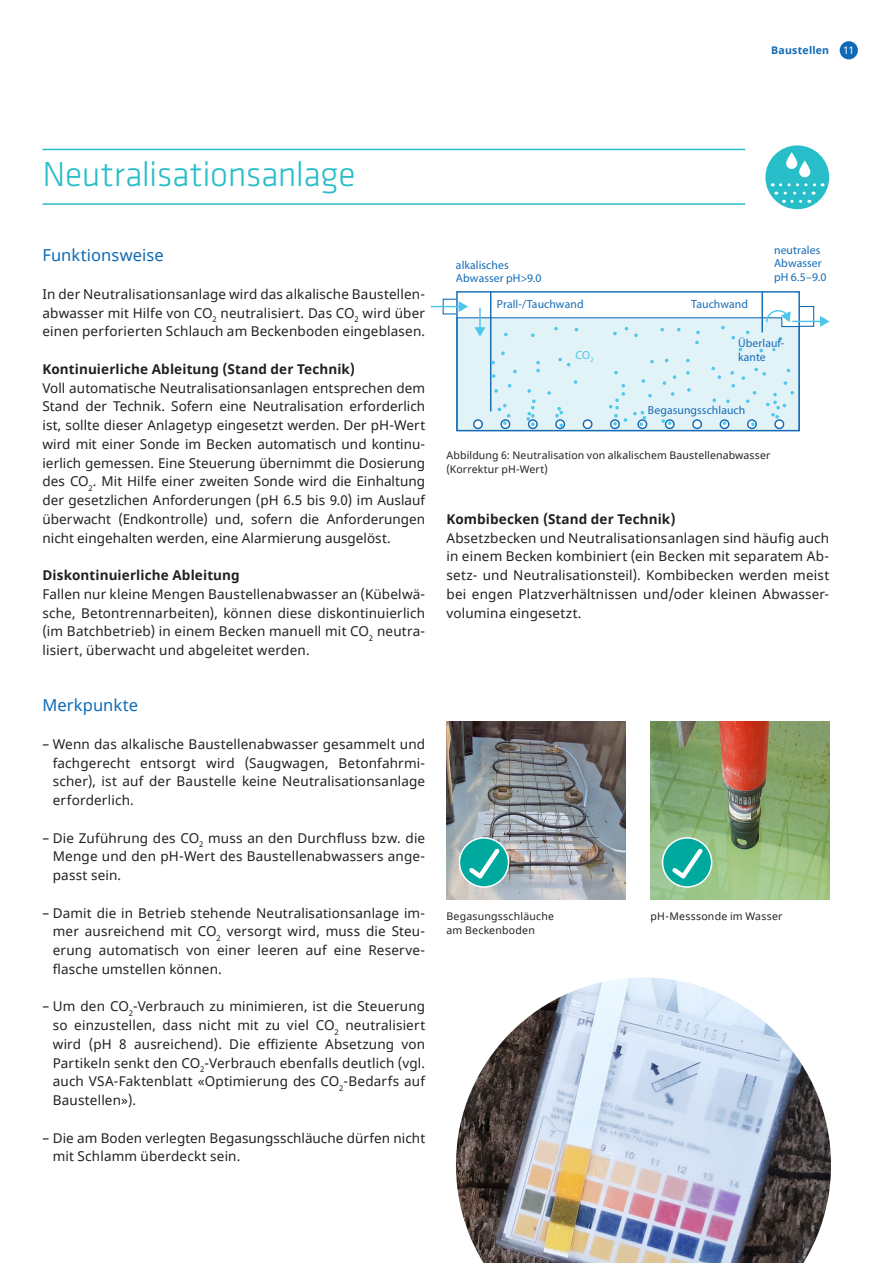
<style>
.page{position:relative;width:893px;height:1263px;background:#fff}
.page>*{position:absolute;margin:0;border:0;box-sizing:border-box;transform-origin:0 0}
.Seitentitel_01_Cyan{font:300 36px "Klavika Basic";letter-spacing:-.015em;color:#28bec9}
.Zwischentitel_03_Blau{font:16.5px "Noto Sans";color:#0e6ab5}
.Lauftext_04{font:16.5px "Noto Sans";letter-spacing:.005em;color:#0e6ab5}
.Lauftext_04-2{font:13.5px/18.8px "Noto Sans";letter-spacing:.01em;color:#231f20;text-align:justify}
.Lauftext_Titel_04{font:700 13.5px "Noto Sans";letter-spacing:.01em;color:#231f20}
.t1{font:11.7px/13.2px "Noto Sans";letter-spacing:.005em;color:#156cb6}
.t2{font:11.7px "Noto Sans";color:#4cc7eb}
.Legende_linksbündig{font:10.5px/14.2px "Noto Sans";letter-spacing:.015em;color:#231f20}
.t3{font:700 10.5px "Noto Sans";letter-spacing:.025em;color:#0e6ab5}
.t4{font:10.5px "Noto Sans";color:#fff}
</style>
<div class="page">
<div style="left:840px;top:41px;width:18px;height:18px;background:#0e6ab5;border-radius:50%"></div>
<div style="left:799px;top:306px;width:15px;height:20px;border:1px solid #0160ae"></div>
<hr style="left:490px;top:292px;width:1px;height:119px;background:#156cb6">
<hr style="left:761px;top:292px;width:2px;height:40px;background:#156cb6">
<hr style="left:792px;top:321px;width:30px;height:1px;background:#4cc7eb">
<svg style="left:820px;top:316px;width:9px;height:11px"></svg>
<svg style="left:431px;top:301px;width:368px;height:130px"></svg>
<img style="left:446px;top:721px;width:179px;height:179px">
<svg style="left:459px;top:837px;width:50px;height:51px;background:#51bab3"></svg>
<img style="left:651px;top:721px;width:178px;height:179px">
<svg style="left:662px;top:837px;width:50px;height:51px;background:#4cbda9"></svg>
<hr style="left:43px;top:149px;width:702px;height:1px;background:#28bec9">
<hr style="left:43px;top:203px;width:702px;height:2px;background:#28bec9">
<div style="left:765px;top:145px;width:64px;height:64px;background:#28bec9;border-radius:50%"></div>
<svg style="left:780px;top:183px;width:43px;height:3px"></svg>
<svg style="left:783px;top:192px;width:31px;height:11px"></svg>
<svg style="left:786px;top:152px;width:11px;height:17px"></svg>
<svg style="left:799px;top:161px;width:11px;height:16px"></svg>
<img style="left:456px;top:977px;width:375px;height:286px">
<p class="t3" style="left:771px;top:43px;width:59px">Baustellen</p>
<p class="t4" style="left:843px;top:43px;width:13px">11</p>
<p class="Seitentitel_01_Cyan" style="left:43px;top:153px;width:315px">Neutralisationsanlage</p>
<p class="Zwischentitel_03_Blau" style="left:43px;top:244px;width:123px">Funktionsweise</p>
<p class="Lauftext_04-2" style="left:43px;top:285px;width:384px">In der Neutralisationsanlage wird das alkalische Baustellen&shy;abwasser mit Hilfe von CO<sub>2</sub> neutralisiert. Das CO<sub>2</sub> wird über einen perforierten Schlauch am Beckenboden eingeblasen.</p>
<p class="Lauftext_Titel_04" style="left:43px;top:359px;width:314px">Kontinuierliche Ableitung (Stand der Technik)</p>
<p class="Lauftext_04-2" style="left:43px;top:379px;width:384px">Voll automatische Neutralisationsanlagen entsprechen dem Stand der Technik. Sofern eine Neutralisation erforderlich ist, sollte dieser Anlagetyp eingesetzt werden. Der pH-Wert wird mit einer Sonde im Becken automatisch und kontinu&shy;ierlich gemessen. Eine Steuerung übernimmt die Dosierung des CO<sub>2</sub>. Mit Hilfe einer zweiten Sonde wird die Einhaltung der gesetzlichen Anforderungen (pH 6.5 bis 9.0) im Auslauf überwacht (Endkontrolle) und, sofern die Anforderungen nicht eingehalten werden, eine Alarmierung ausgelöst.</p>
<p class="Lauftext_Titel_04" style="left:43px;top:566px;width:199px">Diskontinuierliche Ableitung</p>
<p class="Lauftext_04-2" style="left:43px;top:585px;width:384px">Fallen nur kleine Mengen Baustellenabwasser an (Kübelwä&shy;sche, Betontrennarbeiten), können diese diskontinuierlich (im Batchbetrieb) in einem Becken manuell mit CO<sub>2</sub> neutra&shy;lisiert, überwacht und abgeleitet werden.</p>
<p class="Lauftext_04" style="left:43px;top:694px;width:97px">Merkpunkte</p>
<p class="Lauftext_04-2" style="left:53px;top:735px;width:374px;text-indent:-10px">– Wenn das alkalische Baustellenabwasser gesammelt und fachgerecht entsorgt wird (Saugwagen, Betonfahrmi&shy;scher), ist auf der Baustelle keine Neutralisationsanlage erforderlich.</p>
<p class="Lauftext_04-2" style="left:53px;top:829px;width:374px;text-indent:-10px">– Die Zuführung des CO<sub>2</sub> muss an den Durchfluss bzw. die Menge und den pH-Wert des Baustellenabwassers ange&shy;passt sein.</p>
<p class="Lauftext_04-2" style="left:53px;top:904px;width:374px;text-indent:-10px">– Damit die in Betrieb stehende Neutralisationsanlage im&shy;mer ausreichend mit CO<sub>2</sub> versorgt wird, muss die Steu&shy;erung automatisch von einer leeren auf eine Reserve&shy;flasche umstellen können.</p>
<p class="Lauftext_04-2" style="left:53px;top:998px;width:374px;text-indent:-10px">– Um den CO<sub>2</sub>-Verbrauch zu minimieren, ist die Steuerung so einzustellen, dass nicht mit zu viel CO<sub>2</sub> neutralisiert wird (pH 8 ausreichend). Die effiziente Absetzung von Partikeln senkt den CO<sub>2</sub>-Verbrauch ebenfalls deutlich (vgl. auch VSA-Faktenblatt «Optimierung des CO<sub>2</sub>-Bedarfs auf Baustellen»).</p>
<p class="Lauftext_04-2" style="left:53px;top:1129px;width:374px;text-indent:-10px">– Die am Boden verlegten Begasungsschläuche dürfen nicht mit Schlamm überdeckt sein.</p>
<p class="t1" style="left:456px;top:258px;width:87px">alkalisches<br>Abwasser pH&gt;9.0</p>
<p class="t1" style="left:497px;top:297px;width:88px">Prall-/Tauchwand</p>
<p class="t1" style="left:691px;top:297px;width:58px">Tauchwand</p>
<p class="t1" style="left:774px;top:244px;width:54px">neutrales<br>Abwasser pH 6.5–9.0</p>
<p class="t2" style="left:575px;top:347px;width:20px">CO<sub>2</sub></p>
<p class="t1" style="left:738px;top:337px;width:48px">Überlauf&shy;kante</p>
<p class="t1" style="left:648px;top:403px;width:99px">Begasungsschlauch</p>
<p class="Legende_linksbündig" style="left:446px;top:448px;width:325px">Abbildung 6: Neutralisation von alkalischem Baustellenabwasser (Korrektur pH-Wert)</p>
<p class="Lauftext_Titel_04" style="left:446px;top:509px;width:231px">Kombibecken (Stand der Technik)</p>
<p class="Lauftext_04-2" style="left:446px;top:529px;width:384px">Absetzbecken und Neutralisationsanlagen sind häufig auch in einem Becken kombiniert (ein Becken mit separatem Ab&shy;setz- und Neutralisationsteil). Kombibecken werden meist bei engen Platzverhältnissen und/oder kleinen Abwasser&shy;volumina eingesetzt.</p>
<p class="Legende_linksbündig" style="left:446px;top:909px;width:109px">Begasungsschläuche am Beckenboden</p>
<p class="Legende_linksbündig" style="left:651px;top:909px;width:133px">pH-Messsonde im Wasser</p>
</div>
